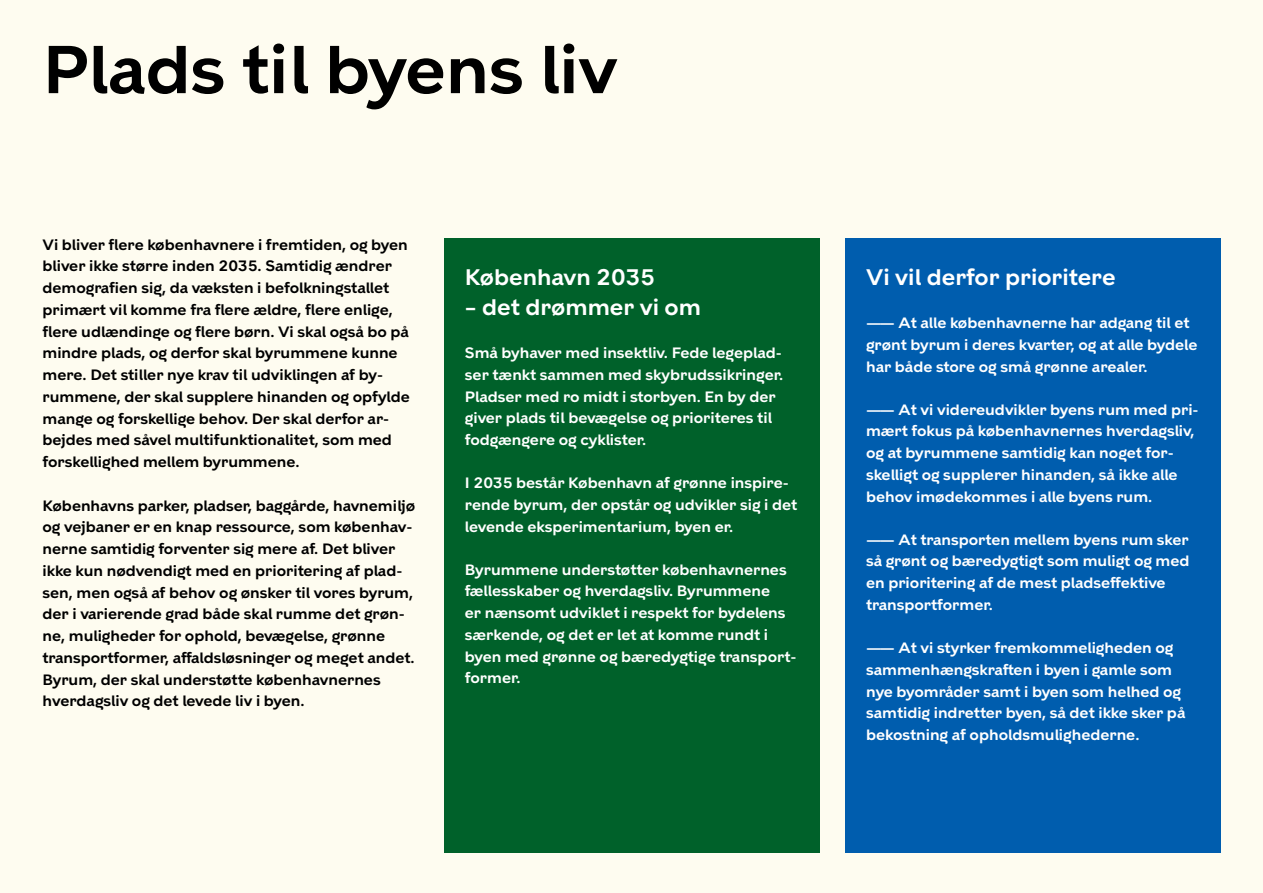
<style>
.page{position:relative;width:1263px;height:893px;background:#fefcf0}
.page>*{position:absolute;margin:0;border:0;box-sizing:border-box;transform-origin:0 0}
.t1{font:600 67.5px "KBH";color:#000}
.t2{font:600 22.5px "KBH";color:#fff}
.t3{font:600 15px/21.8px "KBH";color:#fff}
.t4{font:600 15px/21.8px "KBH";color:#000}
</style>
<div class="page">
<div style="left:845px;top:238px;width:375px;height:615px;background:#005dae"></div>
<div style="left:444px;top:238px;width:375px;height:615px;background:#00612a"></div>
<h1 class="t1" style="left:43px;top:41px;width:576px">Plads til byens liv</h1>
<p class="t4" style="left:43px;top:235px;width:369px">Vi bliver flere københavnere i fremtiden, og byen bliver ikke større inden 2035. Samtidig ændrer demografien sig, da væksten i befolkningstallet primært vil komme fra flere ældre, flere enlige, flere udlændinge og flere børn. Vi skal også bo på mindre plads, og derfor skal byrummene kunne mere. Det stiller nye krav til udviklingen af by&shy;rummene, der skal supplere hinanden og opfylde mange og forskellige behov. Der skal derfor ar&shy;bejdes med såvel multifunktionalitet, som med forskellighed mellem byrummene.</p>
<p class="t4" style="left:43px;top:496px;width:374px">Københavns parker, pladser, baggårde, havnemiljø og vejbaner er en knap ressource, som københav&shy;nerne samtidig forventer sig mere af. Det bliver ikke kun nødvendigt med en prioritering af plad&shy;sen, men også af behov og ønsker til vores byrum, der i varierende grad både skal rumme det grøn&shy;ne, muligheder for ophold, bevægelse, grønne transportformer, affaldsløsninger og meget andet.<br>Byrum, der skal understøtte københavnernes hverdagsliv og det levede liv i byen.</p>
<h2 class="t2" style="left:465px;top:268px;width:192px">København 2035</h2>
<h2 class="t2" style="left:465px;top:298px;width:238px">– det drømmer vi om</h2>
<p class="t3" style="left:465px;top:343px;width:320px">Små byhaver med insektliv. Fede legeplad&shy;ser tænkt sammen med skybrudssikringer.<br>Pladser med ro midt i storbyen. En by der giver plads til bevægelse og prioriteres til fodgængere og cyklister.</p>
<p class="t3" style="left:465px;top:473px;width:334px">I 2035 består København af grønne inspire&shy;rende byrum, der opstår og udvikler sig i det levende eksperimentarium, byen er.</p>
<p class="t3" style="left:465px;top:560px;width:333px">Byrummene understøtter københavnernes fællesskaber og hverdagsliv. Byrummene<br>er nænsomt udviklet i respekt for bydelens særkende, og det er let at komme rundt i byen med grønne og bæredygtige transport&shy;former.</p>
<h2 class="t2" style="left:866px;top:268px;width:251px">Vi vil derfor prioritere</h2>
<p class="t3" style="left:866px;top:313px;width:333px">—— At alle københavnerne har adgang til et grønt byrum i deres kvarter, og at alle bydele har både store og små grønne arealer.</p>
<p class="t3" style="left:866px;top:400px;width:334px">—— At vi videreudvikler byens rum med pri&shy;mært fokus på københavnernes hverdagsliv, og at byrummene samtidig kan noget for&shy;skelligt og supplerer hinanden, så ikke alle behov imødekommes i alle byens rum.</p>
<p class="t3" style="left:866px;top:530px;width:325px">—— At transporten mellem byens rum sker så grønt og bæredygtigt som muligt og med en prioritering af de mest pladseffektive transportformer.</p>
<p class="t3" style="left:866px;top:638px;width:321px">—— At vi styrker fremkommeligheden og sammenhængskraften i byen i gamle som nye byområder samt i byen som helhed og samtidig indretter byen, så det ikke sker på bekostning af opholdsmulighederne.</p>
</div>
